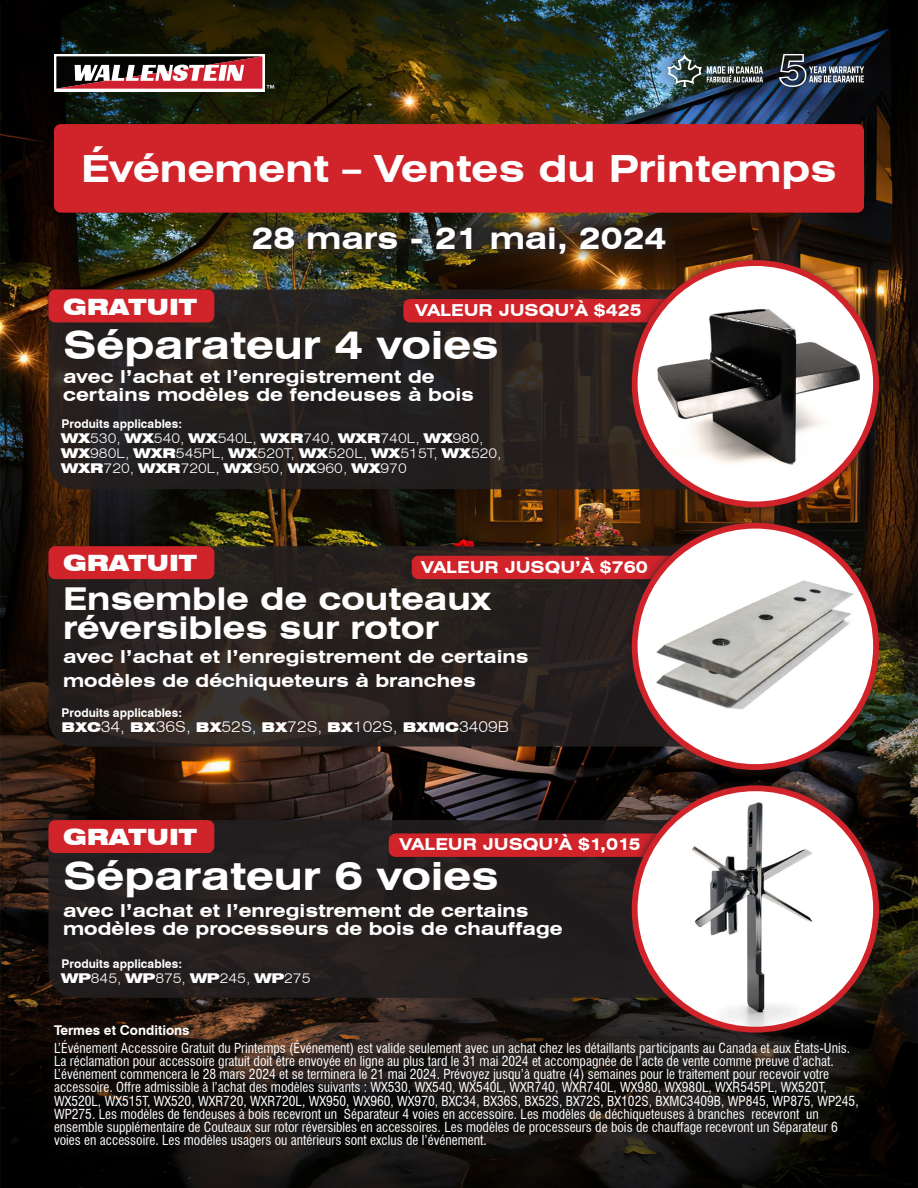
<style>
.page{position:relative;width:918px;height:1188px;background:#fff}
.page>*{position:absolute;margin:0;border:0;box-sizing:border-box;transform-origin:0 0}
.t1{font:700 expanded 39px "Swiss 721 BT";color:#fff}
.t2{font:700 expanded 37.5px "Swiss 721 BT";color:#fff}
.t3{font:700 expanded 31.5px/28.8px "Swiss 721 BT";color:#fff}
.t4{font:700 expanded 30px "Swiss 721 BT";color:#fff}
.t5{font:900 expanded 22.5px "Swiss 721 BT";color:#fff}
.t6{font:700 expanded 18px/24px "Swiss 721 BT";color:#fff}
.t7{font:700 expanded 16.5px "Swiss 721 BT";color:#fff}
.t8{font:300 expanded 15px "Swiss 721 BT";color:#fff}
.t9{font:condensed 13.5px/13.2px "Swiss 721 BT";color:#fff}
.t10{font:300 expanded 13.5px/15px "Swiss 721 BT";color:#fff}
.t11{font:700 13.5px "Swiss 721 BT";color:#fff}
.t12{font:700 12px "Swiss 721 BT";color:#fff}
.s1{font-weight:900}
.s2{font-weight:900;font-size:13.5px}
</style>
<div class="page">
<img style="left:0;top:0;width:918px;height:1188px">
<div style="left:54px;top:124px;width:810px;height:89px;background:#d1232a;border-radius:7px"></div>
<img style="left:239px;top:212px;width:441px;height:55px">
<svg style="left:48px;top:290px;width:576px;height:199px;background:#25201f"></svg>
<svg style="left:40px;top:1011px;width:831px;height:151px;background:#1a1411"></svg>
<div style="left:48px;top:290px;width:166px;height:32px;background:#d1232a;border-radius:7px"></div>
<svg style="left:48px;top:546px;width:576px;height:201px;background:#29221f"></svg>
<div style="left:48px;top:820px;width:576px;height:178px;background:#231e1e"></div>
<div style="left:48px;top:546px;width:166px;height:33px;background:#d1232a;border-radius:7px"></div>
<div style="left:48px;top:820px;width:166px;height:33px;background:#d1232a;border-radius:7px"></div>
<div style="left:403px;top:299px;width:334px;height:23px;background:#d1232a;border-radius:7px"></div>
<div style="left:412px;top:556px;width:325px;height:23px;background:#d1232a;border-radius:7px"></div>
<div style="left:389px;top:833px;width:348px;height:24px;background:#d1232a;border-radius:7px"></div>
<div style="left:654px;top:40px;width:224px;height:61px;background:#231f20;opacity:.75"></div>
<svg style="left:779px;top:54px;width:85px;height:33px;background:#4d596a"></svg>
<img style="left:667px;top:54px;width:96px;height:33px">
<div style="left:54px;top:54px;width:211px;height:37px;background:#fff"></div>
<svg style="left:56px;top:56px;width:218px;height:33px"></svg>
<div style="left:624px;top:514px;width:263px;height:264px;background:#231f20;opacity:.75"></div>
<div style="left:635px;top:526px;width:241px;height:241px;background:#fff;border-radius:50%"></div>
<img style="left:656px;top:576px;width:199px;height:141px">
<div style="left:632px;top:523px;width:247px;height:247px;border:6px solid #d1232a;border-radius:50%"></div>
<div style="left:624px;top:777px;width:263px;height:264px;background:#231f20;opacity:.75"></div>
<svg style="left:635px;top:788px;width:241px;height:242px"></svg>
<img style="left:647px;top:788px;width:208px;height:242px">
<div style="left:632px;top:785px;width:247px;height:248px;border:6px solid #d1232a;border-radius:50%"></div>
<div style="left:624px;top:252px;width:263px;height:263px;background:#231f20;opacity:.75"></div>
<svg style="left:635px;top:263px;width:241px;height:241px"></svg>
<img style="left:653px;top:282px;width:210px;height:210px">
<div style="left:632px;top:260px;width:247px;height:247px;border:6px solid #d1232a;border-radius:50%"></div>
<p class="t2" style="left:81px;top:146px;width:757px">Événement – Ventes du Printemps</p>
<p class="t4" style="left:252px;top:220px;width:416px">28 mars - 21 mai, 2024</p>
<p class="t5" style="left:63px;top:293px;width:135px">GRATUIT</p>
<p class="t1" style="left:63px;top:322px;width:437px">Séparateur 4 voies</p>
<p class="t6" style="left:63px;top:365px;width:373px">avec l’achat et l’enregistrement de</p>
<p class="t6" style="left:63px;top:383px;width:412px">certains modèles de fendeuses à bois</p>
<p class="t12" style="left:61px;top:416px;width:122px">Produits applicables:</p>
<p class="t10" style="left:61px;top:431px;width:442px"><span class="s1">WX</span>530, <span class="s1">WX</span>540, <span class="s1">WX</span>540L, <span class="s1">WXR</span>740, <span class="s1">WXR</span>740L, <span class="s1">WX</span>980,<br><span class="s1">WX</span>980L, <span class="s1">WXR</span>545PL, <span class="s1">WX</span>520T, <span class="s1">WX</span>520L, <span class="s1">WX</span>515T, <span class="s1">WX</span>520,<br><span class="s1">WXR</span>720, <span class="s1">WXR</span>720L, <span class="s1">WX</span>950, <span class="s1">WX</span>960, <span class="s1">WX</span>970</p>
<p class="t7" style="left:416px;top:300px;width:228px">VALEUR JUSQU’À $425</p>
<p class="t5" style="left:63px;top:550px;width:135px">GRATUIT</p>
<p class="t7" style="left:422px;top:557px;width:228px">VALEUR JUSQU’À $760</p>
<p class="t3" style="left:63px;top:584px;width:429px">Ensemble de couteaux réversibles sur rotor</p>
<p class="t6" style="left:63px;top:644px;width:467px">avec l’achat et l’enregistrement de certains modèles de déchiqueteurs à branches</p>
<p class="t12" style="left:61px;top:705px;width:122px">Produits applicables:</p>
<p class="t8" style="left:61px;top:717px;width:449px"><span class="s2">BXC</span>34, <span class="s2">BX</span>36S, <span class="s2">BX</span>52S, <span class="s2">BX</span>72S, <span class="s2">BX</span>102S, <span class="s2">BXMC</span>3409B</p>
<p class="t5" style="left:63px;top:823px;width:135px">GRATUIT</p>
<p class="t7" style="left:400px;top:835px;width:243px">VALEUR JUSQU’À $1,015</p>
<p class="t1" style="left:63px;top:852px;width:437px">Séparateur 6 voies</p>
<p class="t6" style="left:63px;top:901px;width:501px;line-height:18px">avec l’achat et l’enregistrement de certains modèles de processeurs de bois de chauffage</p>
<p class="t12" style="left:61px;top:956px;width:122px">Produits applicables:</p>
<p class="t10" style="left:61px;top:971px;width:251px"><span class="s1">WP</span>845, <span class="s1">WP</span>875, <span class="s1">WP</span>245, <span class="s1">WP</span>275</p>
<p class="t11" style="left:54px;top:1022px;width:137px">Termes et Conditions</p>
<p class="t9" style="left:54px;top:1041px;width:806px">L’Événement Accessoire Gratuit du Printemps (Événement) est valide seulement avec un achat chez les détaillants participants au Canada et aux États-Unis.<br>La réclamation pour accessoire gratuit doit être envoyée en ligne au plus tard le 31 mai 2024 et accompagnée de l’acte de vente comme preuve d’achat.<br>L’événement commencera le 28 mars 2024 et se terminera le 21 mai 2024. Prévoyez jusqu’à quatre (4) semaines pour le traitement pour recevoir votre accessoire. Offre admissible à l’achat des modèles suivants : WX530, WX540, WX540L, WXR740, WXR740L, WX980, WX980L, WXR545PL, WX520T, WX520L, WX515T, WX520, WXR720, WXR720L, WX950, WX960, WX970, BXC34, BX36S, BX52S, BX72S, BX102S, BXMC3409B, WP845, WP875, WP245, WP275. Les modèles de fendeuses à bois recevront un Séparateur 4 voies en accessoire. Les modèles de déchiqueteuses à branches recevront un ensemble supplémentaire de Couteaux sur rotor réversibles en accessoires. Les modèles de processeurs de bois de chauffage recevront un Séparateur 6 voies en accessoire. Les modèles usagers ou antérieurs sont exclus de l’événement.</p>
</div>
